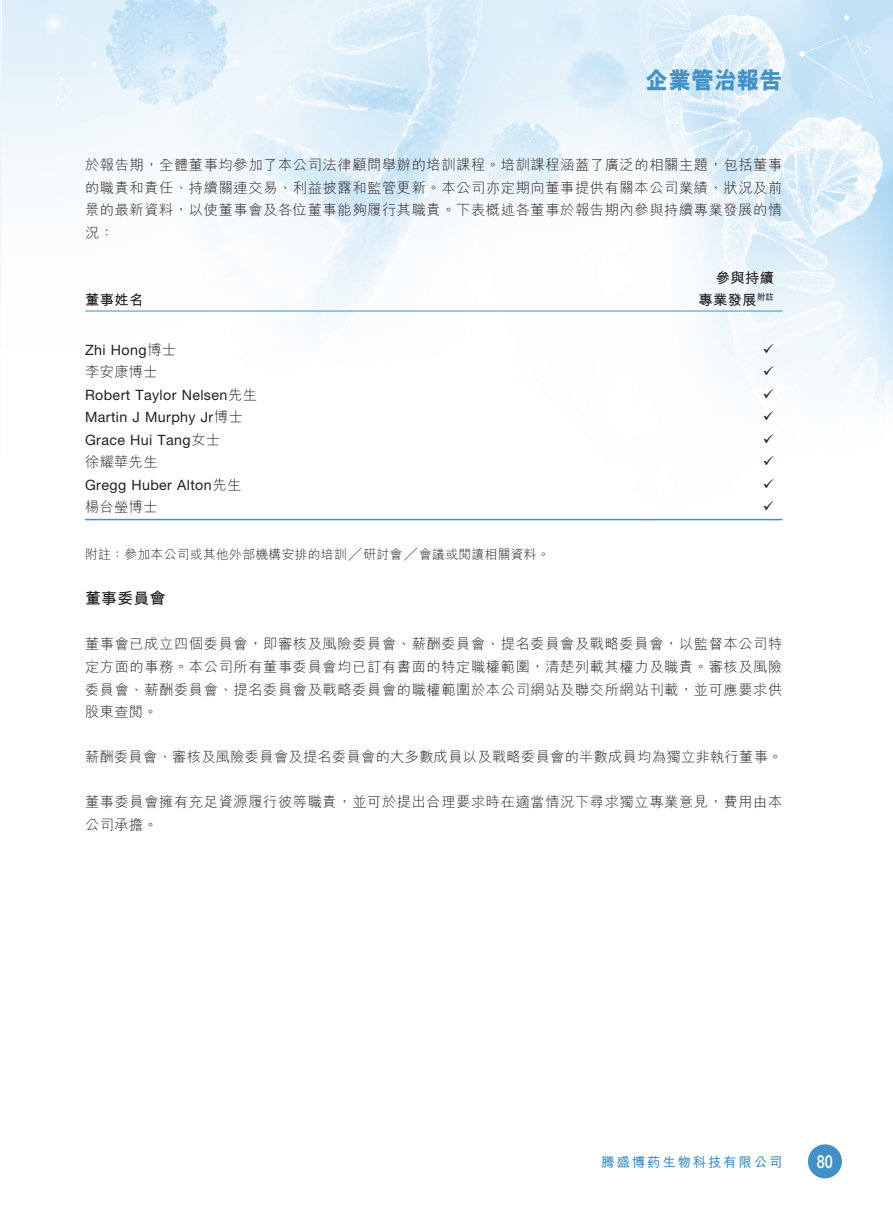
<style>
.page{position:relative;width:893px;height:1212px;background:#fff}
.page>*{position:absolute;margin:0;border:0;box-sizing:border-box;transform-origin:0 0}
.t1{font:800 24px "M Hei HK";color:#4191c7;scale:.95 1}
.t2{font:500 18px "Helvetica Neue LT Std";color:#fff;scale:.8 1}
.t3{font:700 15.75px "M Hei HK";letter-spacing:.03em;color:#231f20}
.t4{font:300 14.25px/22.5px "M Hei HK";letter-spacing:.04em;color:#231f20;text-align:justify}
.t5{font:14.25px "Helvetica Neue LT Std";letter-spacing:.03em;color:#231f20}
.t6{font:300 14.25px "M Hei HK";letter-spacing:.02em;color:#231f20}
.t7{font:700 14.25px/22.5px "M Hei HK";letter-spacing:.03em;color:#231f20;text-align:right}
.t8{font:700 13.5px "M Hei HKS";letter-spacing:.13em;color:#4191c7}
.t9{font:300 12.75px "M Hei HK";letter-spacing:.03em;color:#231f20}
.s1{font-family:"M Hei HK";font-weight:300}
</style>
<div class="page">
<img style="left:0;top:0;width:893px;height:1179px">
<div style="left:808px;top:1144px;width:34px;height:34px;background:#4191c7;border-radius:50%"></div>
<hr style="left:85px;top:311px;width:570px;height:1px;background:#4191c7">
<hr style="left:655px;top:311px;width:127px;height:1px;background:#4191c7">
<hr style="left:85px;top:519px;width:570px;height:1px;background:#4191c7">
<hr style="left:655px;top:519px;width:127px;height:1px;background:#4191c7">
<svg style="left:764px;top:344px;width:9px;height:9px"></svg>
<svg style="left:764px;top:366px;width:9px;height:9px"></svg>
<svg style="left:764px;top:389px;width:9px;height:9px"></svg>
<svg style="left:764px;top:411px;width:9px;height:9px"></svg>
<svg style="left:764px;top:434px;width:9px;height:9px"></svg>
<svg style="left:764px;top:456px;width:9px;height:9px"></svg>
<svg style="left:764px;top:479px;width:9px;height:9px"></svg>
<svg style="left:764px;top:501px;width:9px;height:9px"></svg>
<h1 class="t1" style="left:646px;top:65px;width:146px">企業管治報告</h1>
<p class="t4" style="left:85px;top:153px;width:699px">於報告期，全體董事均參加了本公司法律顧問舉辦的培訓課程。培訓課程涵蓋了廣泛的相關主題，包括董事的職責和責任、持續關連交易、利益披露和監管更新。本公司亦定期向董事提供有關本公司業績、狀況及前景的最新資料，以使董事會及各位董事能夠履行其職責。下表概述各董事於報告期內參與持續專業發展的情況：</p>
<p class="t7" style="left:85px;top:287px;width:60px">董事姓名</p>
<p class="t7" style="left:698px;top:265px;width:77px">參與持續專業發展<sup>附註</sup></p>
<p class="t5" style="left:85px;top:341px;width:93px">Zhi Hong<span class="s1">博士</span></p>
<p class="t4" style="left:85px;top:360px;width:74px">李安康博士</p>
<p class="t5" style="left:85px;top:386px;width:174px">Robert Taylor Nelsen<span class="s1">先生</span></p>
<p class="t5" style="left:85px;top:408px;width:160px">Martin J Murphy Jr<span class="s1">博士</span></p>
<p class="t5" style="left:85px;top:431px;width:137px">Grace Hui Tang<span class="s1">女士</span></p>
<p class="t4" style="left:85px;top:450px;width:74px">徐耀華先生</p>
<p class="t5" style="left:85px;top:476px;width:158px">Gregg Huber Alton<span class="s1">先生</span></p>
<p class="t4" style="left:85px;top:495px;width:74px">楊台瑩博士</p>
<p class="t9" style="left:85px;top:548px;width:466px">附註：參加本公司或其他外部機構安排的培訓╱研討會╱會議或閱讀相關資料。</p>
<p class="t3" style="left:85px;top:587px;width:82px">董事委員會</p>
<p class="t4" style="left:85px;top:633px;width:699px">董事會已成立四個委員會，即審核及風險委員會、薪酬委員會、提名委員會及戰略委員會，以監督本公司特定方面的事務。本公司所有董事委員會均已訂有書面的特定職權範圍，清楚列載其權力及職責。審核及風險委員會、薪酬委員會、提名委員會及戰略委員會的職權範圍於本公司網站及聯交所網站刊載，並可應要求供股東查閱。</p>
<p class="t6" style="left:85px;top:749px;width:699px">薪酬委員會、審核及風險委員會及提名委員會的大多數成員以及戰略委員會的半數成員均為獨立非執行董事。</p>
<p class="t4" style="left:85px;top:790px;width:699px">董事委員會擁有充足資源履行彼等職責，並可於提出合理要求時在適當情況下尋求獨立專業意見，費用由本公司承擔。</p>
<p class="t8" style="left:601px;top:1152px;width:183px">騰盛博藥生物科技有限公司</p>
<p class="t2" style="left:817px;top:1151px;width:22px">80</p>
</div>
